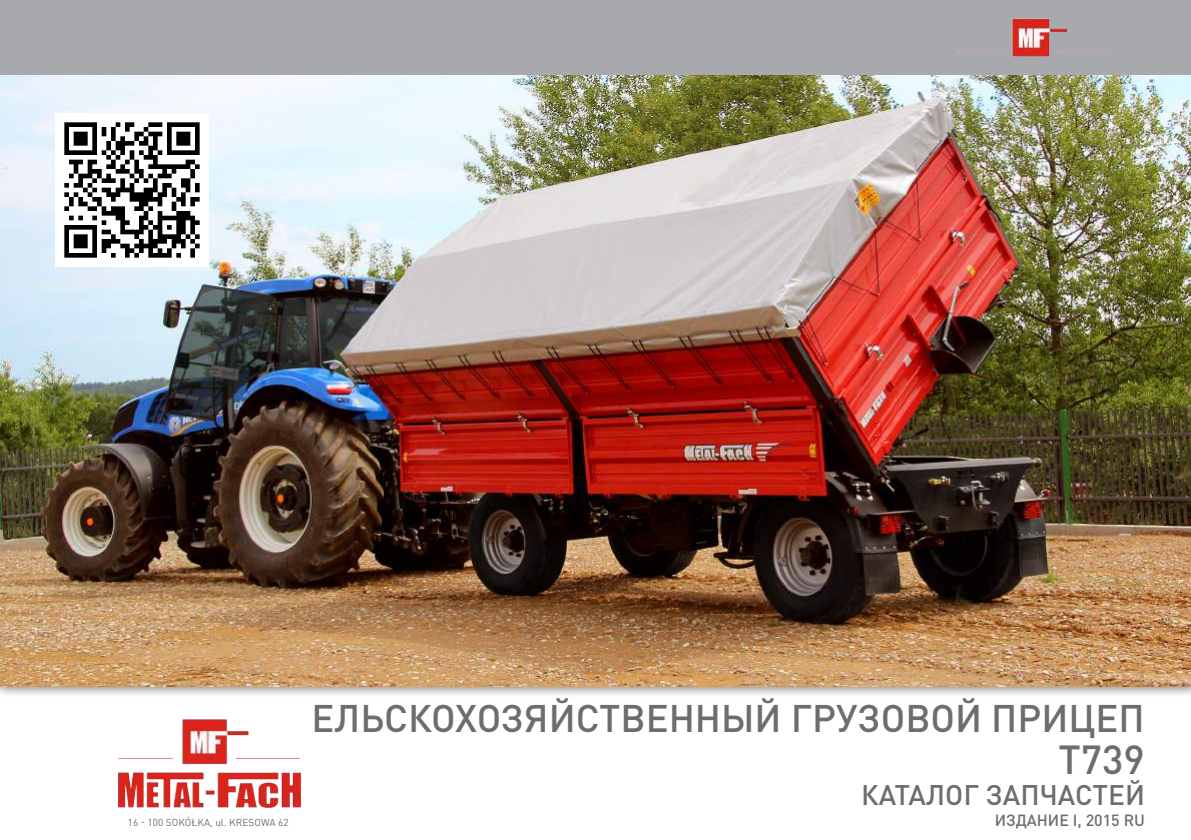
<style>
.page{position:relative;width:1191px;height:840px;background:#fff}
.page>*{position:absolute;margin:0;border:0;box-sizing:border-box;transform-origin:0 0}
.t1{font:500 40px "DIN Pro";color:#6c6d70}
.t2{font:500 38px "DIN Pro";color:#6c6d70}
.t3{font:500 28px "DIN Pro";color:#6c6d70}
.t4{font:500 16px "DIN Pro";color:#6c6d70}
.t5{font:10px "DIN Pro";letter-spacing:.01em;color:#6c6d70}
</style>
<div class="page">
<div style="left:0;top:666px;width:1191px;height:31px;background:#231f20;opacity:.75"></div>
<img style="left:0;top:75px;width:1191px;height:611px">
<img style="left:118px;top:719px;width:183px;height:89px">
<div style="left:0;top:0;width:1191px;height:75px;background:#a8a9ad"></div>
<img style="left:958px;top:18px;width:153px;height:39px">
<img style="left:56px;top:113px;width:152px;height:153px">
<p class="t2" style="left:311px;top:691px;width:834px">ЕЛЬСКОХОЗЯЙСТВЕННЫЙ ГРУЗОВОЙ ПРИЦЕП</p>
<p class="t1" style="left:1058px;top:732px;width:88px">T739</p>
<p class="t3" style="left:861px;top:775px;width:285px">КАТАЛОГ ЗАПЧАСТЕЙ</p>
<p class="t5" style="left:128px;top:815px;width:162px">16 - 100 SOKÓŁKA, ul. KRESOWA 62</p>
<p class="t4" style="left:994px;top:808px;width:152px">ИЗДАНИЕ I, 2015 RU</p>
</div>
